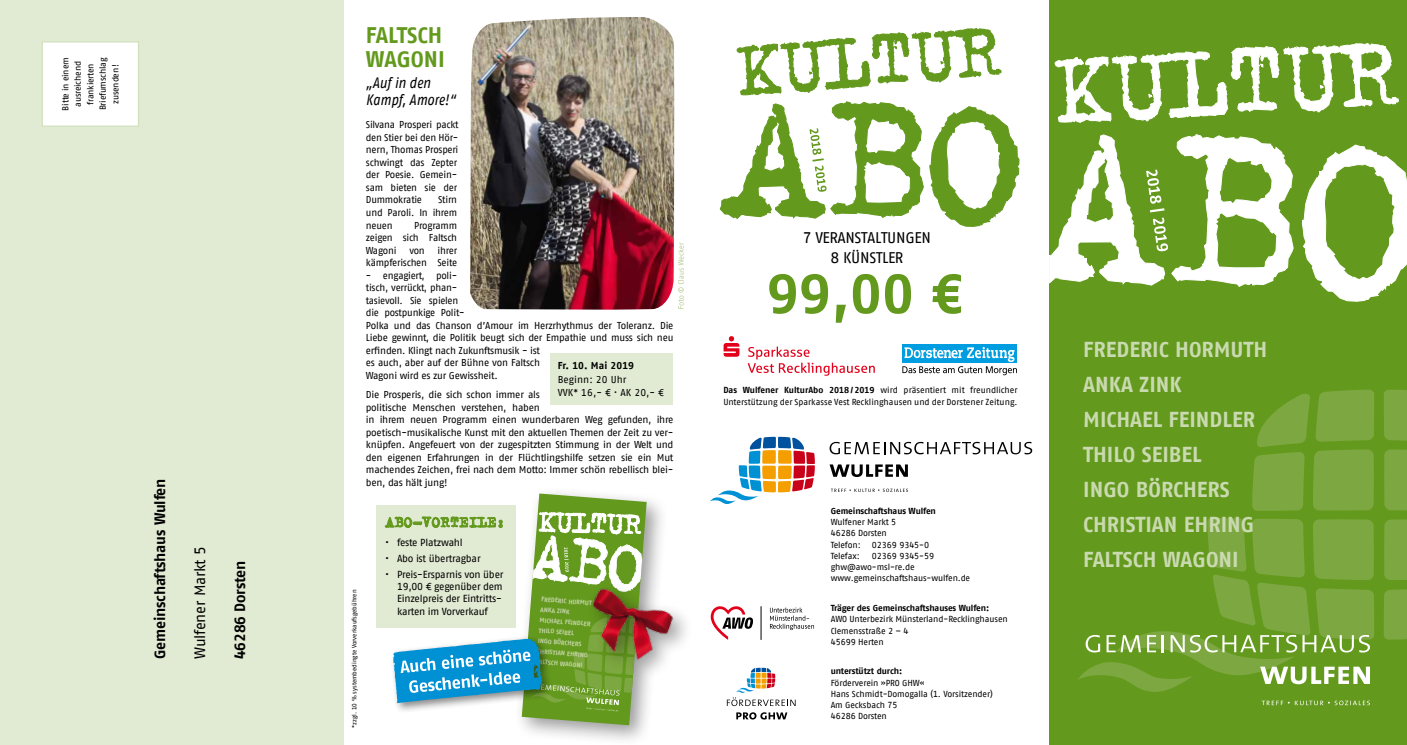
<style>
.page{position:relative;width:1407px;height:745px;background:#fff}
.page>*{position:absolute;margin:0;border:0;box-sizing:border-box;transform-origin:0 0}
.t1{font:700 22.5px/23.8px "AWO Fago Office";color:#63991d}
.t2{font:700 21.62px/35px "AWO Fago Office";color:#cadab0}
.t3{font:16.5px "Trixie";letter-spacing:.01em;color:#63991d}
.t4{font:15.38px/20px "AWO Fago Office";letter-spacing:-.02em;color:#000;text-align:center}
.t5{font:700 15px "AWO Fago Office";letter-spacing:-.01em;color:#000}
.t6{font:italic 15px/17.5px "AWO Fago Cond";letter-spacing:.01em;color:#000}
.t7{font:15px "AWO Fago Office";letter-spacing:-.015em;color:#000}
.t8{font:10.25px/12.2px "AWO Fago Office";letter-spacing:-.02em;color:#000}
.t9{font:10px/12.5px "AWO Fago Office";letter-spacing:-.02em;color:#000}
.t10{font:10px/13.8px "AWO Fago Office";letter-spacing:.01em;color:#000}
.t11{font:700 10px "AWO Fago Office";letter-spacing:.01em;color:#000}
.t12{font:8.75px/11.2px "AWO Fago Office";letter-spacing:-.01em;color:#000}
.t13{font:700 8.75px "AWO Fago Office";letter-spacing:-.015em;color:#000}
.t14{font:700 6.38px/10.4px "AWO Fago Office";color:#c3d4a5}
.t15{font:6.25px "AWO Fago Office";color:#000}
.s1{font-weight:700}
</style>
<div class="page">
<div style="left:0;top:0;width:344px;height:744px;background:#e1ead2"></div>
<div style="left:42px;top:41px;width:97px;height:86px;background:#fff;border:1px solid #d3e0be"></div>
<div style="left:1049px;top:0;width:358px;height:744px;background:#63991d"></div>
<svg style="left:1049px;top:134px;width:358px;height:168px"></svg>
<svg style="left:1054px;top:43px;width:345px;height:80px"></svg>
<svg style="left:1384px;top:589px;width:23px;height:50px"></svg>
<svg style="left:1384px;top:519px;width:23px;height:60px"></svg>
<svg style="left:1384px;top:449px;width:23px;height:61px"></svg>
<svg style="left:1252px;top:389px;width:122px;height:121px"></svg>
<svg style="left:1384px;top:389px;width:23px;height:52px"></svg>
<svg style="left:1078px;top:518px;width:296px;height:174px"></svg>
<svg style="left:1261px;top:700px;width:109px;height:4px"></svg>
<svg style="left:710px;top:436px;width:105px;height:68px"></svg>
<svg style="left:829px;top:464px;width:79px;height:12px"></svg>
<svg style="left:829px;top:441px;width:203px;height:13px"></svg>
<svg style="left:831px;top:488px;width:77px;height:3px"></svg>
<div style="left:902px;top:344px;width:115px;height:18px;background:#009ee0"></div>
<svg style="left:902px;top:346px;width:115px;height:29px"></svg>
<svg style="left:723px;top:336px;width:152px;height:39px"></svg>
<svg style="left:769px;top:274px;width:192px;height:48px"></svg>
<svg style="left:736px;top:712px;width:51px;height:7px"></svg>
<svg style="left:727px;top:667px;width:68px;height:38px"></svg>
<div style="left:376px;top:504px;width:140px;height:123px;background:#e1ead2"></div>
<svg style="left:1146px;top:169px;width:22px;height:82px"></svg>
<svg style="left:736px;top:28px;width:265px;height:67px"></svg>
<svg style="left:719px;top:101px;width:300px;height:126px"></svg>
<div style="left:514px;top:485px;width:154px;height:259px;background:#000;opacity:.4"></div>
<div style="left:585px;top:581px;width:109px;height:99px;background:#000;opacity:.37"></div>
<img style="left:647px;top:584px;width:30px;height:85px">
<div style="left:551px;top:353px;width:122px;height:51px;background:#e1ead2"></div>
<svg style="left:711px;top:606px;width:42px;height:33px"></svg>
<hr style="left:761px;top:606px;width:1px;height:33px;background:#000">
<svg style="left:770px;top:607px;width:44px;height:22px"></svg>
<svg style="left:385px;top:493px;width:262px;height:231px"></svg>
<svg style="left:678px;top:242px;width:5px;height:66px"></svg>
<img style="left:470px;top:17px;width:204px;height:292px">
<p class="t12" style="left:59px;top:110px;width:55px;line-height:12.5px;text-align:center;rotate:-90deg">Bitte in einem ausreichend frankierten<br>Briefumschlag zusenden!</p>
<h3 class="t5" style="left:151px;top:658px;width:182px;rotate:-90deg">Gemeinschaftshaus Wulfen</h3>
<h3 class="t7" style="left:191px;top:658px;width:114px;rotate:-90deg">Wulfener Markt 5</h3>
<h3 class="t5" style="left:231px;top:658px;width:100px;rotate:-90deg">46286 Dorsten</h3>
<h1 class="t1" style="left:366px;top:23px;width:81px">FALTSCH<br>WAGONI</h1>
<h3 class="t6" style="left:366px;top:73px;width:91px">„Auf in den<br>Kampf, Amore!“</h3>
<p class="t9" style="left:366px;top:118px;width:94px">Silvana Prosperi packt den Stier bei den Hör&shy;nern, Thomas Prosperi schwingt das Zepter der Poesie. Gemein&shy;sam bieten sie der<br>Dummokratie</p>
<p class="t9" style="left:366px;top:193px;width:93px;text-align:justify;text-indent:72px">Stirn und Paroli. In ihrem neuen</p>
<p class="t9" style="left:366px;top:218px;width:93px;text-align:justify;text-indent:48px">Programm zeigen sich Faltsch Wagoni</p>
<p class="t9" style="left:366px;top:243px;width:93px;text-align:right">ihrer<br>kämpferischen Seite</p>
<p class="t9" style="left:366px;top:268px;width:309px">- engagiert, poli-<br>tisch, verrückt, phan-<br>tasievoll. Sie spielen<br>die postpunkige Polit-<br>Polka und das Chanson d’Amour im Herzrhythmus der Toleranz. Die Liebe gewinnt, die Politik beugt sich der Empathie und muss sich neu erfinden. Klingt nach Zukunftsmusik - ist<br>es auch, aber auf der Bühne von Faltsch<br>Wagoni wird es zur Gewissheit.</p>
<p class="t9" style="left:366px;top:388px;width:309px">Die Prosperis, die sich schon immer als<br>politische Menschen verstehen, haben<br>in ihrem neuen Programm einen wunderbaren Weg gefunden, ihre poetisch-musikalische Kunst mit den aktuellen Themen der Zeit zu ver&shy;knüpfen. Angefeuert von der zugespitzten Stimmung in der Welt und den eigenen Erfahrungen in der Flüchtlingshilfe setzen sie ein Mut machendes Zeichen, frei nach dem Motto: Immer schön rebellisch blei&shy;ben, das hält jung!</p>
<p class="t9" style="left:409px;top:243px;width:17px">von</p>
<p class="t11" style="left:558px;top:359px;width:78px">Fr. 10. Mai 2019</p>
<p class="t10" style="left:558px;top:372px;width:108px">Beginn: 20 Uhr<br>VVK* 16,- € · AK 20,- €</p>
<p class="t15" style="left:351px;top:727px;width:140px;rotate:-90deg">*zzgl. 10 % systembedingte Vorverkaufsgebühren</p>
<h3 class="t3" style="left:385px;top:511px;width:122px">ABO-VORTEILE:</h3>
<p class="t8" style="left:385px;top:536px;width:79px">• feste Platzwahl</p>
<p class="t8" style="left:385px;top:552px;width:97px">• Abo ist übertragbar</p>
<p class="t8" style="left:397px;top:567px;width:108px;text-indent:-12px">• Preis-Ersparnis von über<br>19,00 € gegenüber dem<br>Einzelpreis der Eintritts&shy;karten im Vorverkauf</p>
<p class="t14" style="left:542px;top:593px;width:53px;rotate:5deg">FREDERIC HORMUT<br>ANKA ZINK<br>MICHAEL FEINDLER<br>THILO SEIBEL<br>INGO BÖRCHERS<br>CHRISTIAN EHRING<br>FALTSCH WAGONI</p>
<h3 class="t4" style="left:803px;top:227px;width:130px">7 VERANSTALTUNGEN<br>8 KÜNSTLER</h3>
<p class="t12" style="left:723px;top:384px;width:296px"><span class="s1">Das Wulfener KulturAbo 2018/2019</span> wird präsentiert mit freundlicher<br>Unterstützung der Sparkasse Vest Recklinghausen und der Dorstener Zeitung.</p>
<p class="t13" style="left:831px;top:505px;width:107px">Gemeinschaftshaus Wulfen</p>
<p class="t12" style="left:831px;top:516px;width:67px">Wulfener Markt 5<br>46286 Dorsten<br>Telefon:</p>
<p class="t12" style="left:872px;top:538px;width:59px">02369 9345-0</p>
<p class="t12" style="left:831px;top:549px;width:30px">Telefax:</p>
<p class="t12" style="left:831px;top:549px;width:141px;text-indent:41px">02369 9345-59 ghw@awo-msl-re.de www.gemeinschaftshaus-wulfen.de</p>
<p class="t13" style="left:831px;top:602px;width:160px">Träger des Gemeinschaftshauses Wulfen:</p>
<p class="t12" style="left:831px;top:613px;width:179px">AWO Unterbezirk Münsterland-Recklinghausen<br>Clemensstraße 2 – 4<br>45699 Herten</p>
<p class="t13" style="left:831px;top:665px;width:73px">unterstützt durch:</p>
<p class="t12" style="left:831px;top:676px;width:164px">Förderverein »PRO GHW«<br>Hans Schmidt-Domogalla (1. Vorsitzender)<br>Am Gecksbach 75<br>46286 Dorsten</p>
<h2 class="t2" style="left:1083px;top:331px;width:186px">FREDERIC HORMUTH<br>ANKA ZINK<br>MICHAEL FEINDLER<br>THILO SEIBEL<br>INGO BÖRCHERS<br>CHRISTIAN EHRING<br>FALTSCH WAGONI</h2>
</div>
